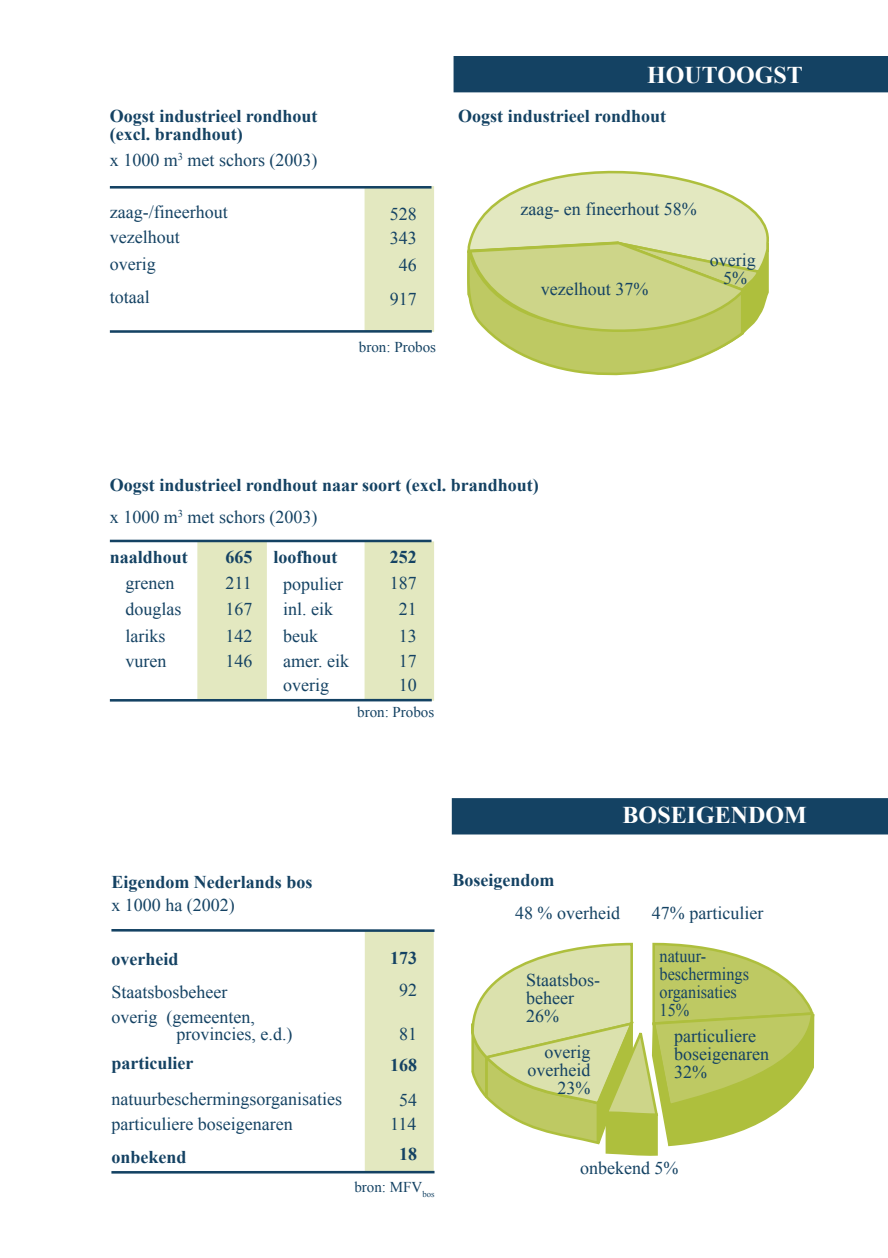
<style>
.page{position:relative;width:888px;height:1258px;background:#fff}
.page>*{position:absolute;margin:0;border:0;box-sizing:border-box;transform-origin:0 0}
.t1{font:700 24px "Times New Roman";color:#fff}
.t2{font:18px/18px "Times New Roman";color:#144263}
.t3{font:700 18px/18px "Times New Roman";color:#144263}
.t4{font:18px/18px "Times New Roman";color:#144263;scale:.9 1}
.t5{font:15px "Times New Roman";color:#144263}
</style>
<div class="page">
<svg style="left:111px;top:929px;width:324px;height:245px"></svg>
<svg style="left:109px;top:186px;width:325px;height:147px"></svg>
<div style="left:453px;top:56px;width:435px;height:36px;background:#144263"></div>
<div style="left:452px;top:798px;width:436px;height:36px;background:#144263"></div>
<svg style="left:467px;top:170px;width:302px;height:206px"></svg>
<svg style="left:109px;top:539px;width:325px;height:163px"></svg>
<svg style="left:471px;top:942px;width:344px;height:213px"></svg>
<p class="t3" style="left:110px;top:106px;width:209px">Oogst industrieel rondhout (excl. brandhout)</p>
<p class="t2" style="left:110px;top:151px;width:209px">x 1000 m<sup>3</sup> met schors (2003)</p>
<p class="t2" style="left:110px;top:200px;width:119px;line-height:24.3px">zaag-/fineerhout vezelhout</p>
<p class="t2" style="left:110px;top:247px;width:47px;line-height:33.3px">overig totaal</p>
<h1 class="t1" style="left:647px;top:59px;width:157px">HOUTOOGST</h1>
<p class="t3" style="left:458px;top:106px;width:209px">Oogst industrieel rondhout</p>
<p class="t2" style="left:390px;top:202px;width:28px;line-height:24px">528<br>343</p>
<p class="t2" style="left:399px;top:255px;width:19px">46</p>
<p class="t2" style="left:390px;top:290px;width:28px">917</p>
<p class="t5" style="left:359px;top:337px;width:79px">bron: Probos</p>
<p class="t2" style="left:520px;top:200px;width:178px">zaag- en fineerhout 58%</p>
<p class="t2" style="left:541px;top:280px;width:109px">vezelhout 37%</p>
<p class="t2" style="left:710px;top:251px;width:47px;text-align:center">overig<br>5%</p>
<p class="t3" style="left:110px;top:476px;width:430px">Oogst industrieel rondhout naar soort (excl. brandhout)</p>
<p class="t2" style="left:110px;top:507px;width:209px">x 1000 m<sup>3</sup> met schors (2003)</p>
<p class="t3" style="left:226px;top:547px;width:28px">665</p>
<p class="t2" style="left:226px;top:596px;width:29px;line-height:26.4px">167<br>142</p>
<p class="t3" style="left:274px;top:547px;width:66px">loofhout</p>
<p class="t2" style="left:283px;top:571px;width:61px;line-height:25.8px">populier inl. eik beuk</p>
<p class="t2" style="left:283px;top:676px;width:47px">overig</p>
<p class="t3" style="left:390px;top:547px;width:28px">252</p>
<p class="t2" style="left:399px;top:596px;width:19px;line-height:26.4px">21<br>13</p>
<p class="t3" style="left:110px;top:547px;width:80px">naaldhout</p>
<p class="t2" style="left:125px;top:570px;width:57px;line-height:26.1px">grenen douglas lariks</p>
<p class="t2" style="left:226px;top:574px;width:28px">211</p>
<p class="t2" style="left:390px;top:574px;width:28px">187</p>
<p class="t2" style="left:283px;top:652px;width:67px">amer. eik</p>
<p class="t2" style="left:399px;top:652px;width:19px">17</p>
<p class="t2" style="left:226px;top:652px;width:28px">146</p>
<p class="t2" style="left:125px;top:652px;width:42px">vuren</p>
<p class="t2" style="left:399px;top:676px;width:19px">10</p>
<p class="t5" style="left:357px;top:702px;width:79px">bron: Probos</p>
<h1 class="t1" style="left:623px;top:798px;width:186px">BOSEIGENDOM</h1>
<p class="t3" style="left:111px;top:873px;width:203px">Eigendom Nederlands bos</p>
<p class="t2" style="left:111px;top:896px;width:125px">x 1000 ha (2002)</p>
<p class="t3" style="left:390px;top:948px;width:28px">173</p>
<p class="t3" style="left:111px;top:949px;width:68px">overheid</p>
<p class="t2" style="left:111px;top:982px;width:117px">Staatsbosbeheer</p>
<p class="t2" style="left:399px;top:980px;width:19px">92</p>
<p class="t2" style="left:177px;top:1008px;width:117px;text-indent:-65px">overig (gemeenten, provincies, e.d.)</p>
<p class="t2" style="left:399px;top:1024px;width:19px">81</p>
<p class="t3" style="left:111px;top:1053px;width:83px">particulier</p>
<p class="t2" style="left:111px;top:1089px;width:232px">natuurbeschermingsorganisaties</p>
<p class="t2" style="left:399px;top:1090px;width:19px">54</p>
<p class="t3" style="left:390px;top:1055px;width:28px">168</p>
<p class="t2" style="left:111px;top:1115px;width:183px">particuliere boseigenaren</p>
<p class="t2" style="left:390px;top:1115px;width:28px">114</p>
<p class="t3" style="left:111px;top:1147px;width:77px">onbekend</p>
<p class="t3" style="left:399px;top:1144px;width:19px">18</p>
<p class="t5" style="left:354px;top:1177px;width:82px">bron: MFV<sub>bos</sub></p>
<p class="t3" style="left:452px;top:871px;width:103px">Boseigendom</p>
<p class="t2" style="left:515px;top:904px;width:106px">48 % overheid</p>
<p class="t2" style="left:652px;top:904px;width:113px">47% particulier</p>
<p class="t2" style="left:526px;top:970px;width:75px">Staatsbos&shy;beheer<br>26%</p>
<p class="t2" style="left:527px;top:1042px;width:64px;text-align:right">overig overheid<br>23%</p>
<p class="t4" style="left:660px;top:947px;width:101px">natuur&shy;beschermings organisaties<br>15%</p>
<p class="t2" style="left:674px;top:1027px;width:96px">particuliere boseigenaren<br>32%</p>
<p class="t2" style="left:580px;top:1158px;width:100px">onbekend 5%</p>
</div>
